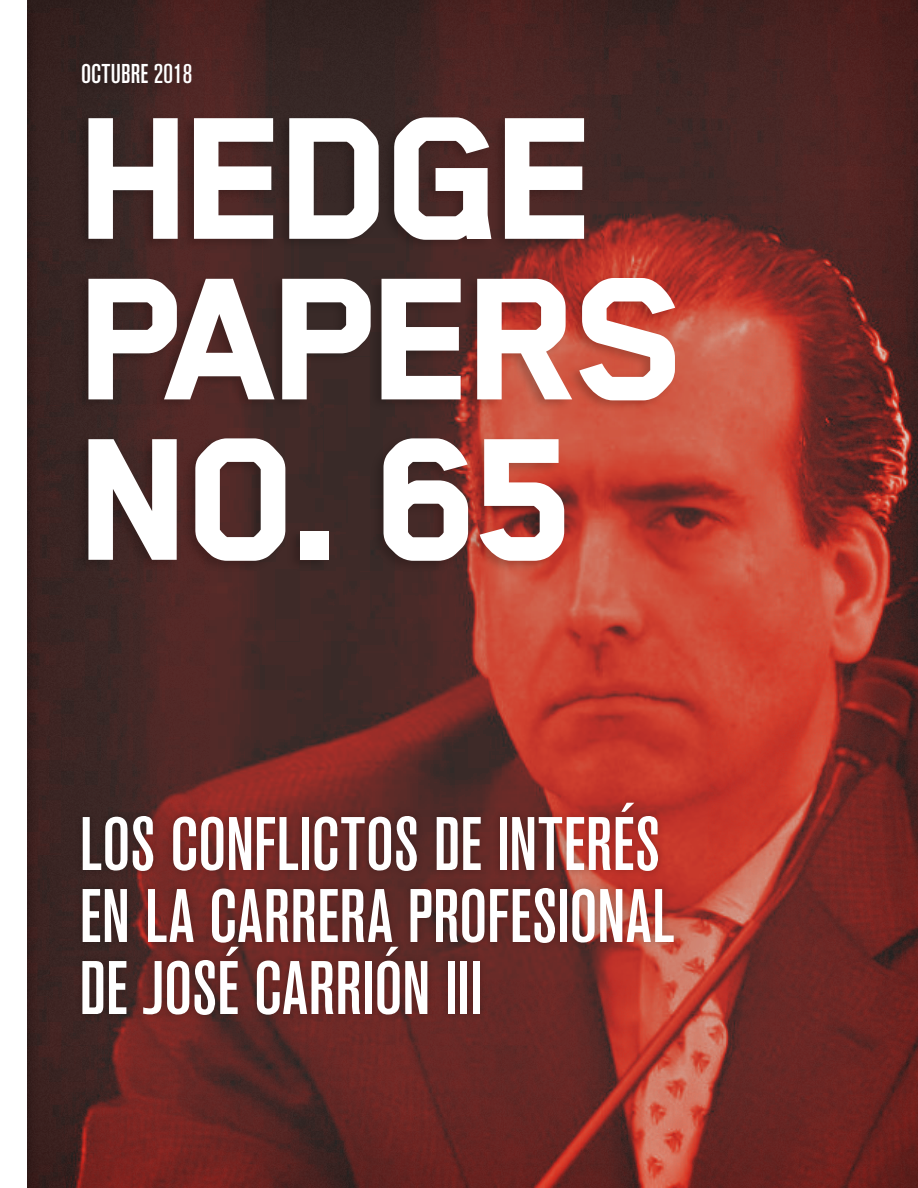
<style>
.page{position:relative;width:918px;height:1188px;background:#fff}
.page>*{position:absolute;margin:0;border:0;box-sizing:border-box;transform-origin:0 0}
.t1{font:800 201px/160.5px "Blender Pro";letter-spacing:-.04em;color:#fff}
.t2{font:75px/72px "Akzidenz Grotesk BQ Md Cnd Alt";letter-spacing:.005em;color:#fff}
.t3{font:27px "Akzidenz Grotesk BQ Md Cnd Alt";letter-spacing:.005em;color:#fff}
</style>
<div class="page">
<div style="left:0;top:0;width:918px;height:1188px;background:#000;opacity:.6"></div>
<div style="left:0;top:6px;width:39px;height:1182px;background:#361f1e"></div>
<div style="left:0;top:0;width:27px;height:1188px;background:#fff"></div>
<div style="left:68px;top:59px;width:610px;height:514px;background:#000;opacity:.2"></div>
<div style="left:74px;top:795px;width:608px;height:228px;background:#000;opacity:.25"></div>
<p class="t3" style="left:81px;top:58px;width:113px">OCTUBRE 2018</p>
<h1 class="t1" style="left:81px;top:96px;width:609px">HEDGE<br>PAPERS<br>No. 65</h1>
<p class="t2" style="left:80px;top:808px;width:596px">LOS CONFLICTOS DE INTERÉS<br>EN LA CARRERA PROFESIONAL<br>DE JOSÉ CARRIÓN III</p>
</div>
